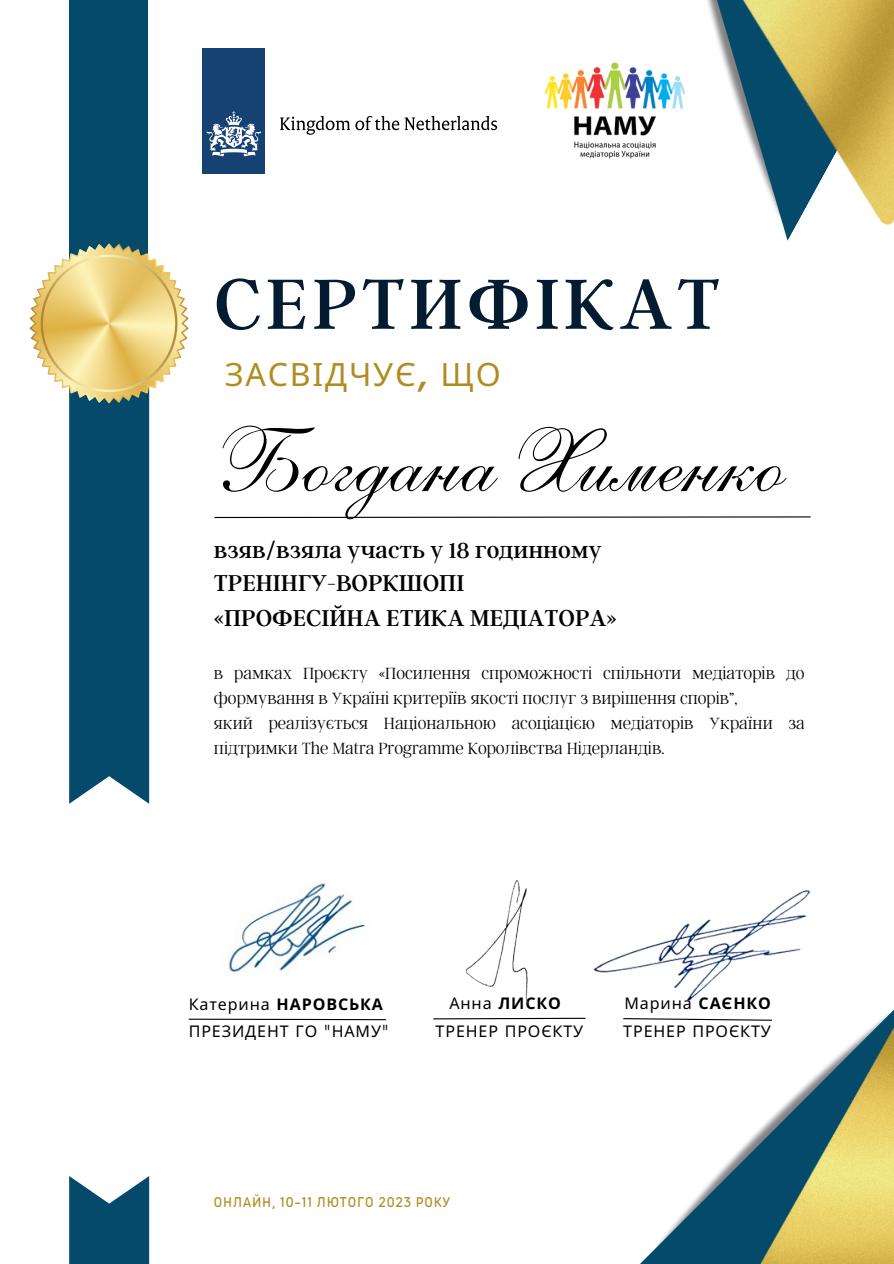
<style>
.page{position:relative;width:894px;height:1264px;background:#fff}
.page>*{position:absolute;margin:0;border:0;box-sizing:border-box;transform-origin:0 0}
.t1{font:90.15px "Anastasia Script";color:#000}
.t2{font:79.2px "Argent CF";letter-spacing:.055em;color:#041c32}
.t3{font:32.1px "Noto Sans";letter-spacing:.055em;color:#b28c21}
.t4{font:25.5px/35px "Argent CF";color:#000}
.t5{font:24px "Argent CF";color:#000}
.t6{font:100 18px/24.8px "Argent CF";color:#000}
.t7{font:16.05px/28.3px "Noto Sans";letter-spacing:.055em;color:#000}
.t8{font:700 16.05px "Noto Sans";letter-spacing:.055em;color:#000}
.t9{font:15.6px "Aristotelica Pro Cnd Txt";letter-spacing:.055em;color:#b28c21}
.s1{font-family:"Now";font-weight:700}
.s2{font-weight:400}
.s3{font-family:"Now"}
.s4{font-weight:700}
</style>
<div class="page">
<svg style="left:641px;top:1199px;width:54px;height:64px"></svg>
<img style="left:695px;top:1010px;width:198px;height:253px">
<svg style="left:188px;top:1018px;width:198px;height:2px"></svg>
<img style="left:497px;top:0;width:396px;height:228px">
<div style="left:69px;top:0;width:79px;height:275px;background:#064a6b"></div>
<div style="left:202px;top:49px;width:63px;height:125px;background:#154273"></div>
<svg style="left:207px;top:111px;width:54px;height:46px"></svg>
<svg style="left:280px;top:116px;width:217px;height:19px"></svg>
<svg style="left:30px;top:243px;width:158px;height:560px"></svg>
<svg style="left:69px;top:1176px;width:80px;height:87px"></svg>
<img style="left:527px;top:23px;width:175px;height:175px">
<img style="left:226px;top:883px;width:140px;height:90px">
<svg style="left:623px;top:1019px;width:150px;height:2px"></svg>
<svg style="left:433px;top:1017px;width:142px;height:3px"></svg>
<img style="left:575px;top:890px;width:255px;height:129px">
<img style="left:447px;top:880px;width:110px;height:140px">
<svg style="left:214px;top:516px;width:597px;height:2px"></svg>
<h2 class="t2" style="left:214px;top:252px;width:507px">СЕРТИФІКАТ</h2>
<h3 class="t3" style="left:225px;top:351px;width:277px">ЗАСВІДЧУЄ<span class="s1">,</span> ЩО</h3>
<h1 class="t1" style="left:202px;top:437px;width:569px">Богдана Хименко</h1>
<h3 class="t5" style="left:214px;top:534px;width:389px">взяв/взяла участь у 18 годинному</h3>
<h3 class="t4" style="left:214px;top:564px;width:404px">ТРЕНІНГУ-ВОРКШОПІ «ПРОФЕСІЙНА ЕТИКА МЕДІАТОРА»</h3>
<p class="t6" style="left:214px;top:660px;width:592px">в рамках Проєкту «Посилення спроможності спільноти медіаторів до формування в Україні критеріїв якості послуг з вирішення спорів”,<br>який реалізується Національною асоціацією медіаторів України за підтримки The Matra Programme Королівства Нідерландів.</p>
<p class="t8" style="left:189px;top:992px;width:196px"><span class="s2">Катерина</span> НАРОВСЬКА</p>
<p class="t7" style="left:189px;top:1016px;width:202px">ПРЕЗИДЕНТ ГО <span class="s3">"</span>НАМУ<span class="s3">"</span></p>
<p class="t8" style="left:449px;top:991px;width:113px"><span class="s2">Анна</span> ЛИСКО</p>
<p class="t7" style="left:435px;top:1016px;width:149px">ТРЕНЕР ПРОЄКТУ</p>
<p class="t7" style="left:623px;top:988px;width:149px">Марина <span class="s4">САЄНКО<br></span>ТРЕНЕР ПРОЄКТУ</p>
<p class="t9" style="left:214px;top:1196px;width:237px">ОНЛАЙН, 10-11 ЛЮТОГО 2023 РОКУ</p>
</div>
